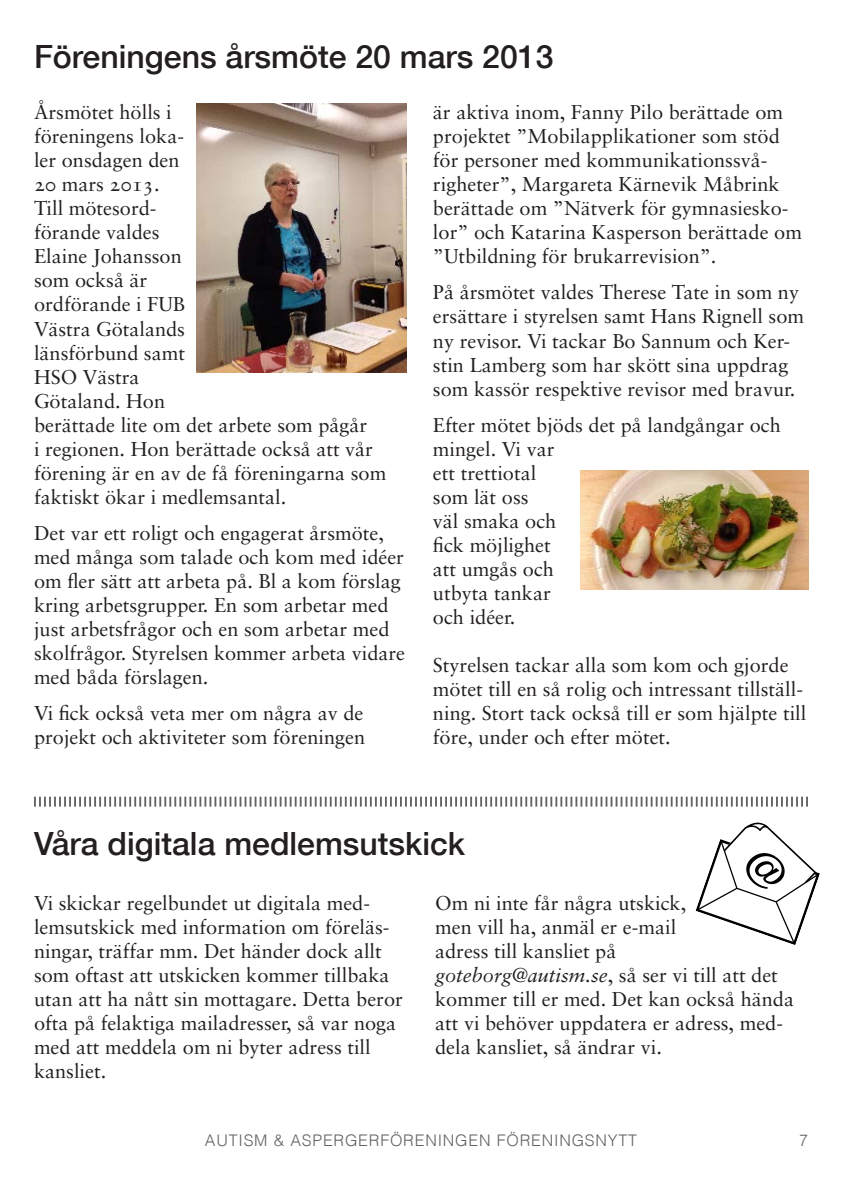
<style>
.page{position:relative;width:842px;height:1191px;background:#fff}
.page>*{position:absolute;margin:0;border:0;box-sizing:border-box;transform-origin:0 0}
.t1{font:500 32px "Helvetica Neue";color:#231f20}
.t2{font:20px/24px "Sabon";color:#231f20}
.t3{font:20px "Sabon Roman SC";color:#231f20}
.t4{font:300 16px "Helvetica";letter-spacing:.05em;color:#636366}
.s1{font-family:"Sabon"}
.s2{font-style:italic}
</style>
<div class="page">
<img style="left:196px;top:104px;width:211px;height:268px">
<img style="left:581px;top:471px;width:227px;height:119px">
<svg style="left:34px;top:796px;width:774px;height:10px"></svg>
<svg style="left:695px;top:822px;width:125px;height:123px"></svg>
<h1 class="t1" style="left:34px;top:37px;width:521px">Föreningens årsmöte 20 mars 2013</h1>
<p class="t2" style="left:34px;top:100px;width:152px">Årsmötet hölls i föreningens loka&shy;ler onsdagen den</p>
<p class="t3" style="left:34px;top:173px;width:127px">20 <span class="s1">mars</span> 2013<span class="s1">.</span></p>
<p class="t2" style="left:34px;top:196px;width:354px">Till mötesord-<br>förande valdes<br>Elaine Johansson<br>som också är<br>ordförande i FUB<br>Västra Götalands<br>länsförbund samt<br>HSO Västra<br>Götaland. Hon<br>berättade lite om det arbete som pågår<br>i regionen. Hon berättade också att vår förening är en av de få föreningarna som faktiskt ökar i medlemsantal.</p>
<p class="t2" style="left:34px;top:520px;width:373px">Det var ett roligt och engagerat årsmöte, med många som talade och kom med idéer om fler sätt att arbeta på. Bl a kom förslag kring arbetsgrupper. En som arbetar med just arbetsfrågor och en som arbetar med skolfrågor. Styrelsen kommer arbeta vidare med båda förslagen.</p>
<p class="t2" style="left:34px;top:700px;width:333px">Vi fick också veta mer om några av de projekt och aktiviteter som föreningen</p>
<p class="t2" style="left:433px;top:100px;width:370px">är aktiva inom, Fanny Pilo berättade om projektet ”Mobilapplikationer som stöd för personer med kommunikationssvå&shy;righeter”, Margareta Kärnevik Måbrink berättade om ”Nätverk för gymnasiesko&shy;lor” och Katarina Kasperson berättade om ”Utbildning för brukarrevision”.</p>
<p class="t2" style="left:433px;top:280px;width:373px">På årsmötet valdes Therese Tate in som ny ersättare i styrelsen samt Hans Rignell som ny revisor. Vi tackar Bo Sannum och Ker&shy;stin Lamberg som har skött sina uppdrag som kassör respektive revisor med bravur.</p>
<p class="t2" style="left:433px;top:412px;width:349px">Efter mötet bjöds det på landgångar och mingel. Vi var<br>ett trettiotal<br>som lät oss<br>väl smaka och<br>fick möjlighet<br>att umgås och<br>utbyta tankar<br>och idéer.</p>
<p class="t2" style="left:433px;top:652px;width:375px">Styrelsen tackar alla som kom och gjorde mötet till en så rolig och intressant tillställ&shy;ning. Stort tack också till er som hjälpte till före, under och efter mötet.</p>
<h1 class="t1" style="left:34px;top:824px;width:432px">Våra digitala medlemsutskick</h1>
<p class="t2" style="left:34px;top:890px;width:370px">Vi skickar regelbundet ut digitala med&shy;lemsutskick med information om föreläs&shy;ningar, träffar mm. Det händer dock allt som oftast att utskicken kommer tillbaka utan att ha nått sin mottagare. Detta beror ofta på felaktiga mailadresser, så var noga med att meddela om ni byter adress till kansliet.</p>
<p class="t2" style="left:435px;top:890px;width:360px">Om ni inte får några utskick,<br>men vill ha, anmäl er e-mail<br>adress till kansliet på <span class="s2">goteborg@autism.se</span>, så ser vi till att det kommer till er med. Det kan också hända att vi behöver uppdatera er adress, med&shy;dela kansliet, så ändrar vi.</p>
<p class="t4" style="left:205px;top:1130px;width:434px">AUTISM &amp; ASPERGERFÖREN INGEN FÖREN INGSNYTT</p>
<p class="t4" style="left:799px;top:1130px;width:10px">7</p>
</div>
